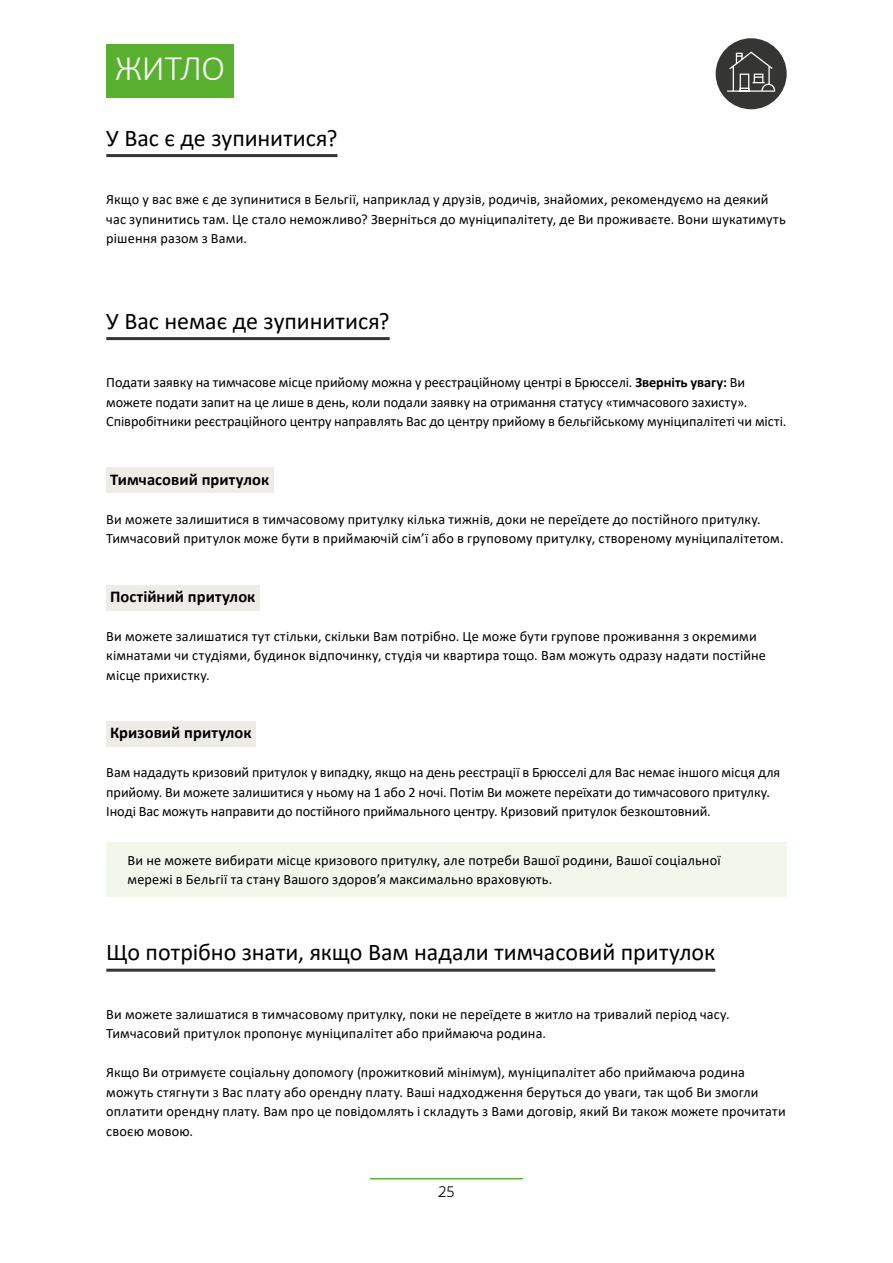
<style>
.page{position:relative;width:893px;height:1263px;background:#fff}
.page>*{position:absolute;margin:0;border:0;box-sizing:border-box;transform-origin:0 0}
.t1{font:300 36px "Calibri";letter-spacing:-.02em;color:#fff}
.t2{font:24px "Calibri";color:#000}
.t3{font:700 16.5px "Calibri";letter-spacing:.005em;color:#000}
.t4{font:300 16.5px "Flanders Art Sans";color:#000}
.t5{font:14.25px/19.5px "Calibri";letter-spacing:.005em;color:#000}
.s1{font-weight:700}
</style>
<div class="page">
<hr style="left:370px;top:1178px;width:153px;height:1px;background:#59b02f">
<div style="left:106px;top:842px;width:681px;height:54px;background:#f2f7ec"></div>
<div style="left:106px;top:45px;width:127px;height:53px;background:#59b02f"></div>
<div style="left:716px;top:38px;width:71px;height:71px;background:#353534;border-radius:50%"></div>
<svg style="left:727px;top:51px;width:49px;height:41px"></svg>
<hr style="left:106px;top:154px;width:231px;height:3px;background:#353534">
<hr style="left:106px;top:337px;width:284px;height:3px;background:#353534">
<div style="left:106px;top:468px;width:168px;height:25px;background:#edece6"></div>
<div style="left:106px;top:585px;width:154px;height:25px;background:#edece6"></div>
<div style="left:106px;top:721px;width:150px;height:25px;background:#edece6"></div>
<hr style="left:106px;top:969px;width:609px;height:3px;background:#353534">
<h1 class="t1" style="left:114px;top:46px;width:112px">ЖИТЛО</h1>
<h2 class="t2" style="left:106px;top:121px;width:233px">У Вас є де зупинитися?</h2>
<p class="t5" style="left:106px;top:189px;width:681px">Якщо у вас вже є де зупинитися в Бельгії, наприклад у друзів, родичів, знайомих, рекомендуємо на деякий час зупинитись там. Це стало неможливо? Зверніться до муніципалітету, де Ви проживаєте. Вони шукатимуть рішення разом з Вами.</p>
<h2 class="t2" style="left:106px;top:304px;width:285px">У Вас немає де зупинитися?</h2>
<p class="t5" style="left:106px;top:372px;width:681px">Подати заявку на тимчасове місце прийому можна у реєстраційному центрі в Брюсселі. <span class="s1">Зверніть увагу:</span> Ви можете подати запит на це лише в день, коли подали заявку на отримання статусу «тимчасового захисту».<br>Співробітники реєстраційного центру направлять Вас до центру прийому в бельгійському муніципалітеті чи місті.</p>
<p class="t3" style="left:110px;top:467px;width:161px">Тимчасовий притулок</p>
<p class="t5" style="left:106px;top:509px;width:679px">Ви можете залишитися в тимчасовому притулку кілька тижнів, доки не переїдете до постійного притулку.<br>Тимчасовий притулок може бути в приймаючій сім’ї або в груповому притулку, створеному муніципалітетом.</p>
<p class="t3" style="left:110px;top:584px;width:147px">Постійний притулок</p>
<p class="t5" style="left:106px;top:626px;width:661px">Ви можете залишатися тут стільки, скільки Вам потрібно. Це може бути групове проживання з окремими кімнатами чи студіями, будинок відпочинку, студія чи квартира тощо. Вам можуть одразу надати постійне місце прихистку.</p>
<p class="t3" style="left:110px;top:721px;width:143px">Кризовий притулок</p>
<p class="t5" style="left:106px;top:762px;width:675px">Вам нададуть кризовий притулок у випадку, якщо на день реєстрації в Брюсселі для Вас немає іншого місця для прийому. Ви можете залишитися у ньому на 1 або 2 ночі. Потім Ви можете переїхати до тимчасового притулку.<br>Іноді Вас можуть направити до постійного приймального центру. Кризовий притулок безкоштовний.</p>
<p class="t5" style="left:128px;top:850px;width:595px">Ви не можете вибирати місце кризового притулку, але потреби Вашої родини, Вашої соціальної мережі в Бельгії та стану Вашого здоров’я максимально враховують.</p>
<h2 class="t2" style="left:106px;top:935px;width:610px">Що потрібно знати, якщо Вам надали тимчасовий притулок</h2>
<p class="t5" style="left:106px;top:1004px;width:625px">Ви можете залишатися в тимчасовому притулку, поки не переїдете в житло на тривалий період часу.<br>Тимчасовий притулок пропонує муніципалітет або приймаюча родина.</p>
<p class="t5" style="left:106px;top:1062px;width:681px">Якщо Ви отримуєте соціальну допомогу (прожитковий мінімум), муніципалітет або приймаюча родина можуть стягнути з Вас плату або орендну плату. Ваші надходження беруться до уваги, так щоб Ви змогли оплатити орендну плату. Вам про це повідомлять і складуть з Вами договір, який Ви також можете прочитати своєю мовою.</p>
<p class="t4" style="left:439px;top:1182px;width:17px">25</p>
</div>
